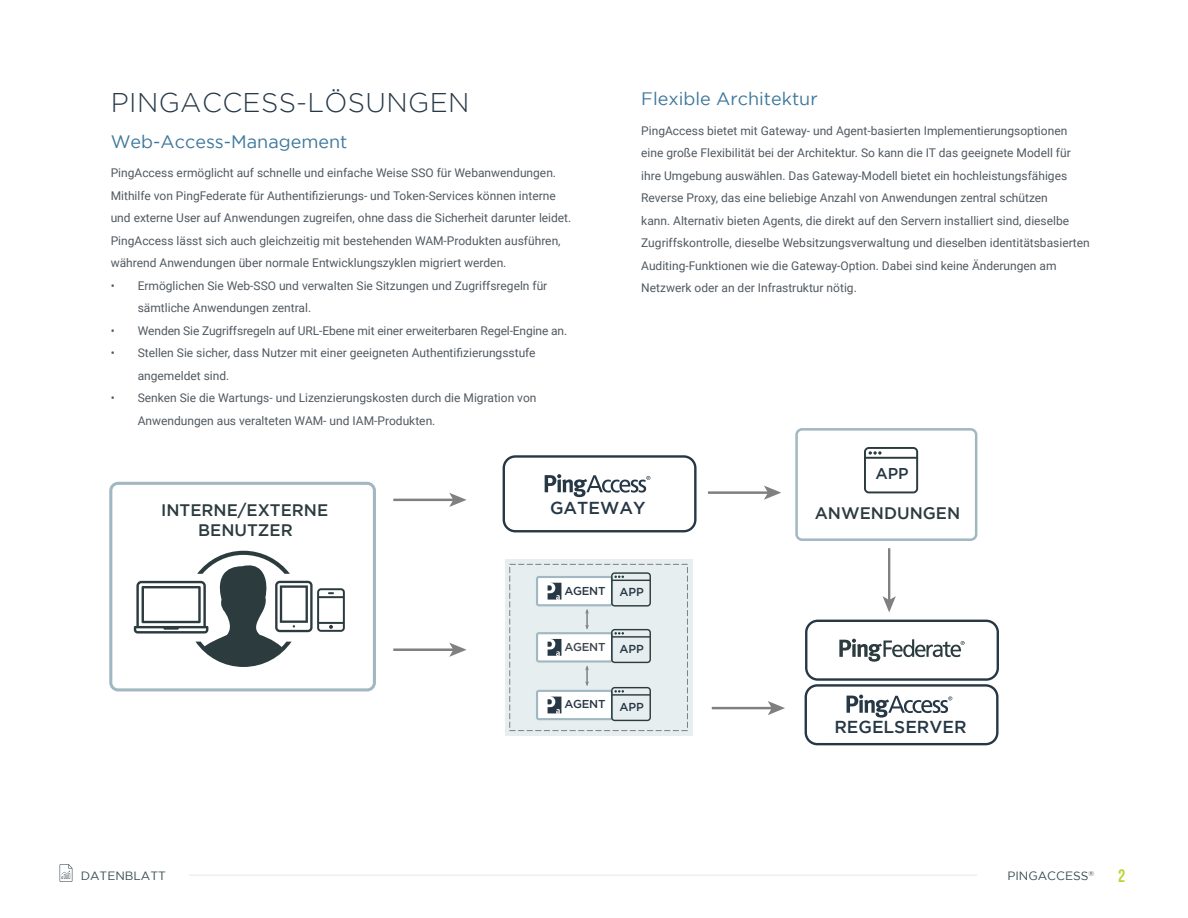
<style>
.page{position:relative;width:1188px;height:918px;background:#fff}
.page>*{position:absolute;margin:0;border:0;box-sizing:border-box;transform-origin:0 0}
.t1{font:300 27px "Gotham";letter-spacing:.015em;color:#263746}
.t2{font:18px "Gotham";color:#40789c}
.t3{font:700 18px "Bebas Neue";color:#bdd531}
.t4{font:500 17.25px "Gotham";color:#263746}
.t5{font:500 16.65px/20px "Gotham";color:#2b3b3e;text-align:center}
.t6{font:500 15.6px "Gotham";color:#263746}
.t7{font:12px/22.5px "Roboto";color:#515961}
.t8{font:12px "Gotham";color:#374b4f}
.t9{font:500 11.55px "Gotham";color:#263746}
.t10{font:500 11.4px "Gotham";letter-spacing:-.025em;color:#263746}
.t11{font:500 11.4px "Gotham";letter-spacing:-.025em;color:#40474f}
.t12{font:7.05px "Gotham";color:#374b4f}
</style>
<div class="page">
<hr style="left:189px;top:874px;width:788px;height:2px;background:#ebf2f4">
<svg style="left:60px;top:864px;width:12px;height:18px"></svg>
<div style="left:505px;top:559px;width:187px;height:177px;background:#e7eef0"></div>
<div style="left:509px;top:564px;width:179px;height:167px;border:1px dashed #808080"></div>
<svg style="left:503px;top:455px;width:194px;height:77px"></svg>
<svg style="left:109px;top:482px;width:267px;height:209px"></svg>
<hr style="left:393px;top:648px;width:61px;height:3px;background:#808080">
<svg style="left:449px;top:643px;width:18px;height:14px"></svg>
<svg style="left:134px;top:551px;width:211px;height:116px"></svg>
<hr style="left:393px;top:499px;width:61px;height:2px;background:#808080">
<svg style="left:449px;top:493px;width:18px;height:14px"></svg>
<hr style="left:708px;top:491px;width:61px;height:3px;background:#808080">
<svg style="left:764px;top:486px;width:17px;height:14px"></svg>
<hr style="left:888px;top:548px;width:2px;height:53px;background:#808080">
<svg style="left:883px;top:596px;width:13px;height:16px"></svg>
<svg style="left:805px;top:620px;width:194px;height:125px"></svg>
<svg style="left:536px;top:572px;width:115px;height:149px"></svg>
<hr style="left:712px;top:707px;width:61px;height:2px;background:#808080">
<svg style="left:768px;top:701px;width:17px;height:14px"></svg>
<svg style="left:795px;top:428px;width:182px;height:113px"></svg>
<h1 class="t1" style="left:111px;top:88px;width:360px">PINGACCESS-LÖSUNGEN</h1>
<h2 class="t2" style="left:111px;top:132px;width:238px">Web-Access-Management</h2>
<p class="t7" style="left:111px;top:161px;width:462px">PingAccess ermöglicht auf schnelle und einfache Weise SSO für Webanwendungen.<br>Mithilfe von PingFederate für Authentifizierungs- und Token-Services können interne und externe User auf Anwendungen zugreifen, ohne dass die Sicherheit darunter leidet.<br>PingAccess lässt sich auch gleichzeitig mit bestehenden WAM-Produkten ausführen, während Anwendungen über normale Entwicklungszyklen migriert werden.</p>
<p class="t7" style="left:138px;top:274px;width:411px;text-indent:-27px">• Ermöglichen Sie Web-SSO und verwalten Sie Sitzungen und Zugriffsregeln für sämtliche Anwendungen zentral.</p>
<p class="t7" style="left:111px;top:319px;width:458px">• Wenden Sie Zugriffsregeln auf URL-Ebene mit einer erweiterbaren Regel-Engine an.</p>
<p class="t7" style="left:138px;top:341px;width:399px;text-indent:-27px">• Stellen Sie sicher, dass Nutzer mit einer geeigneten Authentifizierungsstufe angemeldet sind.</p>
<p class="t7" style="left:138px;top:386px;width:400px;text-indent:-27px">• Senken Sie die Wartungs- und Lizenzierungskosten durch die Migration von<br>Anwendungen aus veralteten WAM- und IAM-Produkten.</p>
<h2 class="t2" style="left:641px;top:89px;width:178px">Flexible Architektur</h2>
<p class="t7" style="left:641px;top:119px;width:450px">PingAccess bietet mit Gateway- und Agent-basierten Implementierungsoptionen eine große Flexibilität bei der Architektur. So kann die IT das geeignete Modell für ihre Umgebung auswählen. Das Gateway-Modell bietet ein hochleistungsfähiges Reverse Proxy, das eine beliebige Anzahl von Anwendungen zentral schützen<br>kann. Alternativ bieten Agents, die direkt auf den Servern installiert sind, dieselbe Zugriffskontrolle, dieselbe Websitzungsverwaltung und dieselben identitätsbasierten Auditing-Funktionen wie die Gateway-Option. Dabei sind keine Änderungen am Netzwerk oder an der Infrastruktur nötig.</p>
<h3 class="t6" style="left:875px;top:465px;width:35px">APP</h3>
<h3 class="t4" style="left:550px;top:498px;width:97px">GATEWAY</h3>
<h3 class="t5" style="left:161px;top:499px;width:169px">INTERNE/EXTERNE<br>BENUTZER</h3>
<h3 class="t5" style="left:815px;top:503px;width:147px">ANWENDUNGEN</h3>
<p class="t10" style="left:564px;top:584px;width:42px">AGENT</p>
<p class="t9" style="left:619px;top:585px;width:26px">APP</p>
<p class="t11" style="left:564px;top:640px;width:42px">AGENT</p>
<p class="t9" style="left:619px;top:642px;width:26px">APP</p>
<p class="t10" style="left:564px;top:698px;width:42px">AGENT</p>
<p class="t9" style="left:619px;top:700px;width:26px">APP</p>
<h3 class="t4" style="left:834px;top:717px;width:134px">REGELSERVER</h3>
<p class="t8" style="left:81px;top:869px;width:87px">DATENBLATT</p>
<p class="t12" style="left:1088px;top:869px;width:7px">®</p>
<h2 class="t3" style="left:1118px;top:865px;width:9px">2</h2>
<p class="t8" style="left:1007px;top:869px;width:82px">PINGACCESS</p>
</div>
